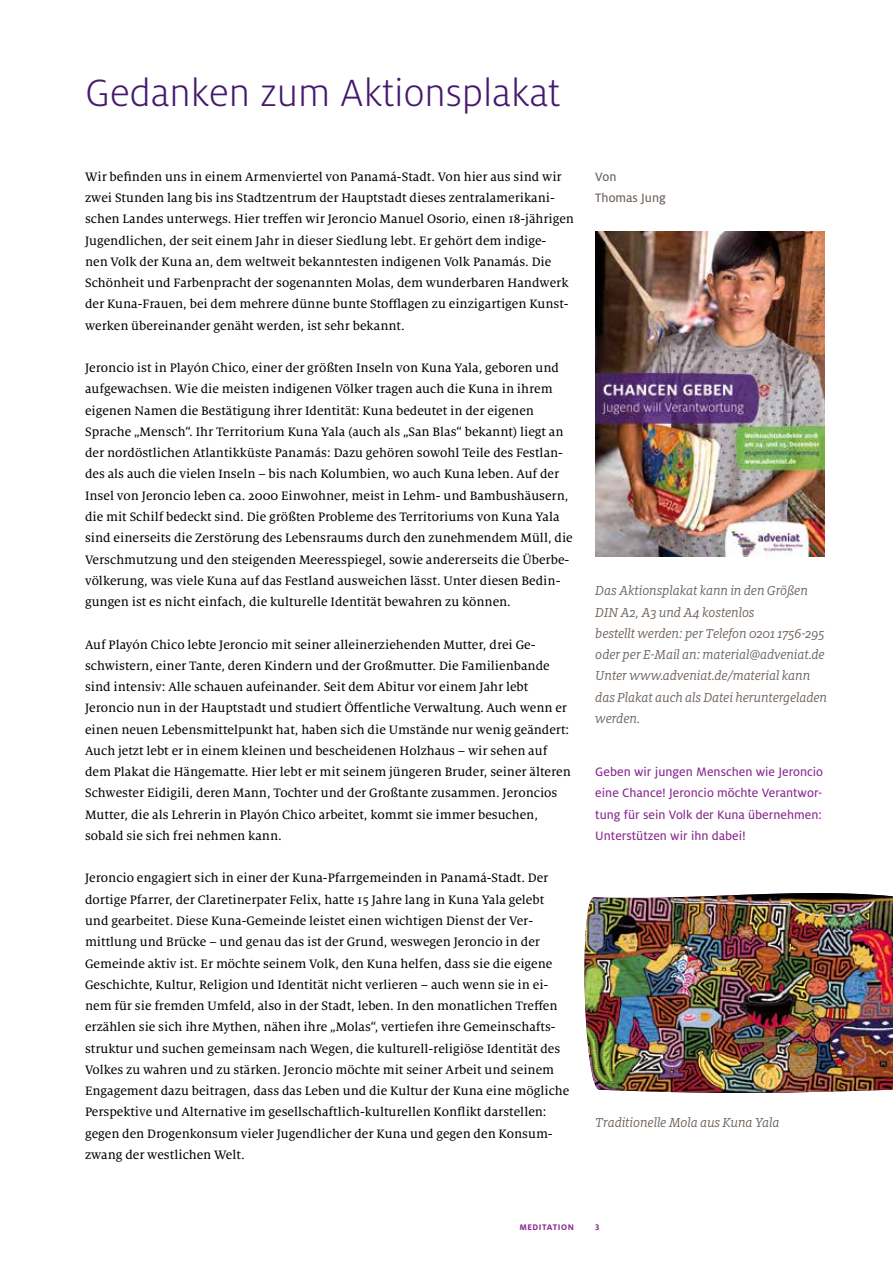
<style>
.page{position:relative;width:893px;height:1263px;background:#fff}
.page>*{position:absolute;margin:0;border:0;box-sizing:border-box;transform-origin:0 0}
.t1{font:300 42px "Milo OT";color:#45196e}
.t2{font:italic 14.25px/21.3px "Milo Slab Pro";color:#6a5f58}
.t3{font:13.5px/21.3px "Milo Serif OT Text";color:#000}
.t4{font:13.5px/21.3px "Milo OT Text";color:#892890;text-align:justify}
.t5{font:13.5px/21.3px "Milo OT Text";color:#6a5f58}
.t6{font:700 9px "Milo OT";letter-spacing:.06em;color:#892890}
</style>
<div class="page">
<img style="left:584px;top:893px;width:309px;height:200px">
<img style="left:595px;top:231px;width:230px;height:325px">
<h1 class="t1" style="left:85px;top:71px;width:477px">Gedanken zum Aktionsplakat</h1>
<p class="t3" style="left:85px;top:166px;width:490px">Wir befinden uns in einem Armenviertel von Panamá-Stadt. Von hier aus sind wir zwei Stunden lang bis ins Stadtzentrum der Hauptstadt dieses zentralamerikani&shy;schen Landes unterwegs. Hier treffen wir Jeroncio Manuel Osorio, einen 18-jährigen Jugendlichen, der seit einem Jahr in dieser Siedlung lebt. Er gehört dem indige-<br>nen Volk der Kuna an, dem weltweit bekanntesten indigenen Volk Panamás. Die Schönheit und Farbenpracht der sogenannten Molas, dem wunderbaren Handwerk der Kuna-Frauen, bei dem mehrere dünne bunte Stofflagen zu einzigartigen Kunst&shy;werken übereinander genäht werden, ist sehr bekannt.</p>
<p class="t3" style="left:85px;top:357px;width:489px">Jeroncio ist in Playón Chico, einer der größten Inseln von Kuna Yala, geboren und aufgewachsen. Wie die meisten indigenen Völker tragen auch die Kuna in ihrem eigenen Namen die Bestätigung ihrer Identität: Kuna bedeutet in der eigenen Sprache „Mensch“. Ihr Territorium Kuna Yala (auch als „San Blas“ bekannt) liegt an der nordöstlichen Atlantikküste Panamás: Dazu gehören sowohl Teile des Festlan&shy;des als auch die vielen Inseln – bis nach Kolumbien, wo auch Kuna leben. Auf der Insel von Jeroncio leben ca. 2000 Einwohner, meist in Lehm- und Bambushäusern, die mit Schilf bedeckt sind. Die größten Probleme des Territoriums von Kuna Yala sind einerseits die Zerstörung des Lebensraums durch den zunehmendem Müll, die Verschmutzung und den steigenden Meeresspiegel, sowie andererseits die Überbe&shy;völkerung, was viele Kuna auf das Festland ausweichen lässt. Unter diesen Bedin&shy;gungen ist es nicht einfach, die kulturelle Identität bewahren zu können.</p>
<p class="t3" style="left:85px;top:634px;width:487px">Auf Playón Chico lebte Jeroncio mit seiner alleinerziehenden Mutter, drei Ge&shy;schwistern, einer Tante, deren Kindern und der Großmutter. Die Familienbande sind intensiv: Alle schauen aufeinander. Seit dem Abitur vor einem Jahr lebt Jeroncio nun in der Hauptstadt und studiert Öffentliche Verwaltung. Auch wenn er einen neuen Lebensmittelpunkt hat, haben sich die Umstände nur wenig geändert:<br>Auch jetzt lebt er in einem kleinen und bescheidenen Holzhaus – wir sehen auf dem Plakat die Hängematte. Hier lebt er mit seinem jüngeren Bruder, seiner älteren Schwester Eidigili, deren Mann, Tochter und der Großtante zusammen. Jeroncios Mutter, die als Lehrerin in Playón Chico arbeitet, kommt sie immer besuchen, sobald sie sich frei nehmen kann.</p>
<p class="t3" style="left:85px;top:868px;width:486px">Jeroncio engagiert sich in einer der Kuna-Pfarrgemeinden in Panamá-Stadt. Der dortige Pfarrer, der Claretinerpater Felix, hatte 15 Jahre lang in Kuna Yala gelebt und gearbeitet. Diese Kuna-Gemeinde leistet einen wichtigen Dienst der Ver&shy;mittlung und Brücke – und genau das ist der Grund, weswegen Jeroncio in der Gemeinde aktiv ist. Er möchte seinem Volk, den Kuna helfen, dass sie die eigene Geschichte, Kultur, Religion und Identität nicht verlieren – auch wenn sie in ei&shy;nem für sie fremden Umfeld, also in der Stadt, leben. In den monatlichen Treffen erzählen sie sich ihre Mythen, nähen ihre „Molas“, vertiefen ihre Gemeinschafts&shy;struktur und suchen gemeinsam nach Wegen, die kulturell-religiöse Identität des Volkes zu wahren und zu stärken. Jeroncio möchte mit seiner Arbeit und seinem Engagement dazu beitragen, dass das Leben und die Kultur der Kuna eine mögliche Perspektive und Alternative im gesellschaftlich-kulturellen Konflikt darstellen: gegen den Drogenkonsum vieler Jugendlicher der Kuna und gegen den Konsum&shy;zwang der westlichen Welt.</p>
<p class="t5" style="left:595px;top:166px;width:72px">Von<br>Thomas Jung</p>
<p class="t2" style="left:595px;top:580px;width:233px">Das Aktionsplakat kann in den Größen DIN A2, A3 und A4 kostenlos<br>bestellt werden: per Telefon 0201 1756-295 oder per E-Mail an: material@adveniat.de Unter www.adveniat.de/material kann das Plakat auch als Datei heruntergeladen werden.</p>
<p class="t4" style="left:595px;top:761px;width:229px">Geben wir jungen Menschen wie Jeroncio eine Chance! Jeroncio möchte Verantwor&shy;tung für sein Volk der Kuna übernehmen:<br>Unterstützen wir ihn dabei!</p>
<p class="t2" style="left:595px;top:1111px;width:186px">Traditionelle Mola aus Kuna Yala</p>
<p class="t6" style="left:519px;top:1222px;width:56px">MEDITATION</p>
<p class="t6" style="left:595px;top:1222px;width:6px">3</p>
</div>
